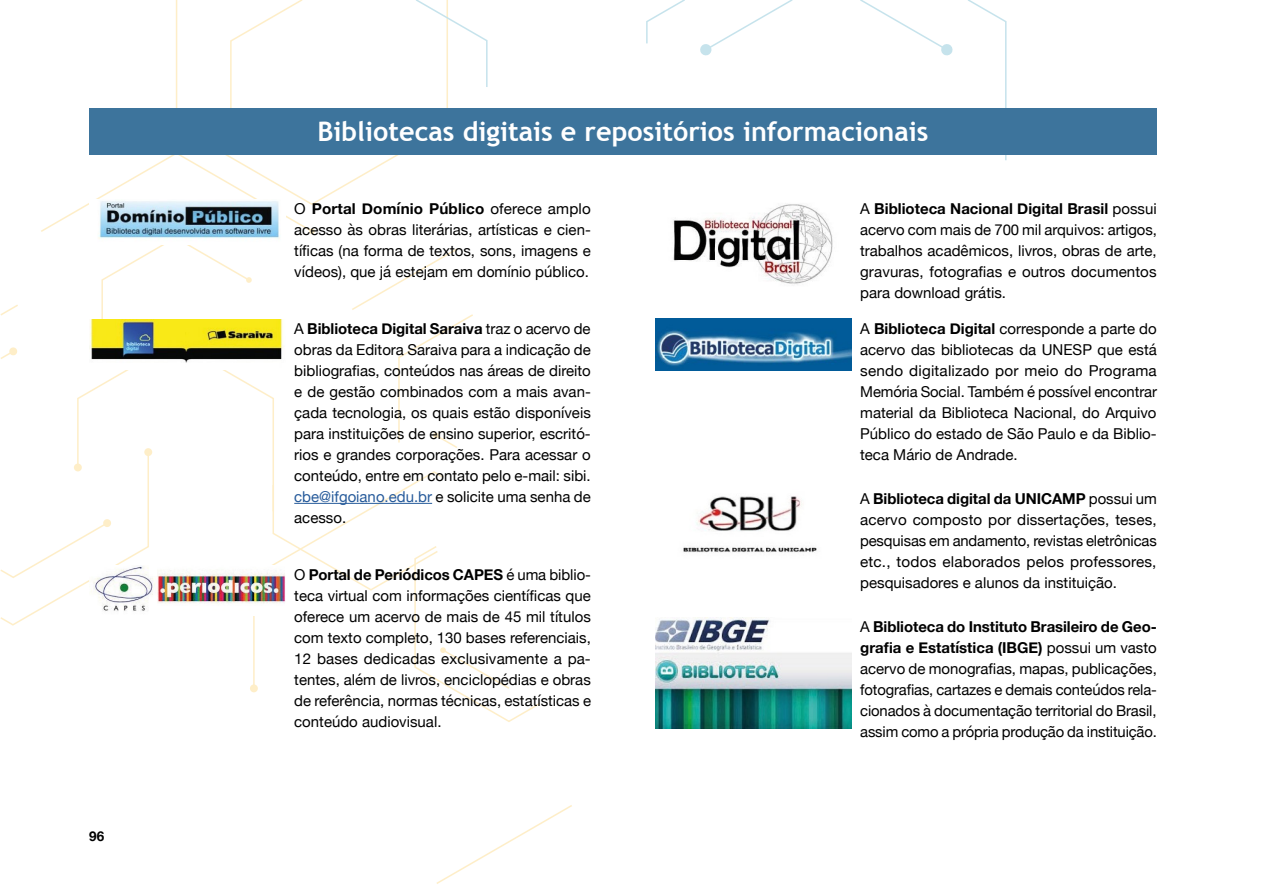
<style>
.page{position:relative;width:1263px;height:893px;background:#fff}
.page>*{position:absolute;margin:0;border:0;box-sizing:border-box;transform-origin:0 0}
.t1{font:700 27px "Trebuchet MS";color:#fff}
.t2{font:15px/21px "Helvetica Neue";color:#000;text-align:justify}
.t3{font:700 13.5px "Helvetica Neue";color:#000}
.s1{font-weight:700}
.s2{color:#275b9b}
</style>
<div class="page">
<svg style="left:176px;top:0;width:272px;height:108px"></svg>
<svg style="left:646px;top:0;width:39px;height:44px"></svg>
<svg style="left:966px;top:0;width:41px;height:161px"></svg>
<svg style="left:700px;top:0;width:93px;height:56px"></svg>
<svg style="left:860px;top:0;width:93px;height:56px"></svg>
<svg style="left:414px;top:0;width:74px;height:89px"></svg>
<svg style="left:0;top:154px;width:542px;height:568px"></svg>
<svg style="left:229px;top:0;width:75px;height:108px"></svg>
<svg style="left:436px;top:805px;width:136px;height:79px"></svg>
<img style="left:89px;top:199px;width:197px;height:45px">
<img style="left:89px;top:319px;width:197px;height:51px">
<hr style="left:294px;top:503px;width:138px;height:1px;background:#275b9b">
<img style="left:89px;top:565px;width:197px;height:51px">
<img style="left:673px;top:204px;width:160px;height:80px">
<img style="left:655px;top:319px;width:197px;height:51px">
<img style="left:683px;top:496px;width:134px;height:57px">
<img style="left:655px;top:618px;width:197px;height:111px">
<div style="left:89px;top:108px;width:1068px;height:46px;background:#3d749c"></div>
<p class="t3" style="left:89px;top:826px;width:17px">96</p>
<h1 class="t1" style="left:317px;top:115px;width:613px">Bibliotecas digitais e repositórios informacionais</h1>
<p class="t2" style="left:294px;top:199px;width:298px">O <span class="s1">Portal Domínio Público</span> oferece amplo acesso às obras literárias, artísticas e cien&shy;tíficas (na forma de textos, sons, imagens e vídeos), que já estejam em domínio público.</p>
<p class="t2" style="left:294px;top:319px;width:298px">A <span class="s1">Biblioteca Digital Saraiva</span> traz o acervo de obras da Editora Saraiva para a indicação de bibliografias, conteúdos nas áreas de direito e de gestão combinados com a mais avan&shy;çada tecnologia, os quais estão disponíveis para instituições de ensino superior, escritó&shy;rios e grandes corporações. Para acessar o conteúdo, entre em contato pelo e-mail: sibi. <span class="s2">cbe@ifgoiano.edu.br</span> e solicite uma senha de acesso.</p>
<p class="t2" style="left:294px;top:565px;width:298px">O <span class="s1">Portal de Periódicos CAPES</span> é uma biblio&shy;teca virtual com informações científicas que oferece um acervo de mais de 45 mil títulos com texto completo, 130 bases referenciais, 12 bases dedicadas exclusivamente a pa&shy;tentes, além de livros, enciclopédias e obras de referência, normas técnicas, estatísticas e conteúdo audiovisual.</p>
<p class="t2" style="left:860px;top:199px;width:298px">A <span class="s1">Biblioteca Nacional Digital Brasil</span> possui acervo com mais de 700 mil arquivos: artigos, trabalhos acadêmicos, livros, obras de arte, gravuras, fotografias e outros documentos para download grátis.</p>
<p class="t2" style="left:860px;top:319px;width:298px">A <span class="s1">Biblioteca Digital</span> corresponde a parte do acervo das bibliotecas da UNESP que está sendo digitalizado por meio do Programa Memória Social. Também é possível encontrar material da Biblioteca Nacional, do Arquivo Público do estado de São Paulo e da Biblio&shy;teca Mário de Andrade.</p>
<p class="t2" style="left:860px;top:489px;width:298px">A <span class="s1">Biblioteca digital da UNICAMP</span> possui um acervo composto por dissertações, teses, pesquisas em andamento, revistas eletrônicas etc., todos elaborados pelos professores, pesquisadores e alunos da instituição.</p>
<p class="t2" style="left:860px;top:617px;width:298px">A <span class="s1">Biblioteca do Instituto Brasileiro de Geo&shy;grafia e Estatística (IBGE)</span> possui um vasto acervo de monografias, mapas, publicações, fotografias, cartazes e demais conteúdos rela&shy;cionados à documentação territorial do Brasil, assim como a própria produção da instituição.</p>
</div>
